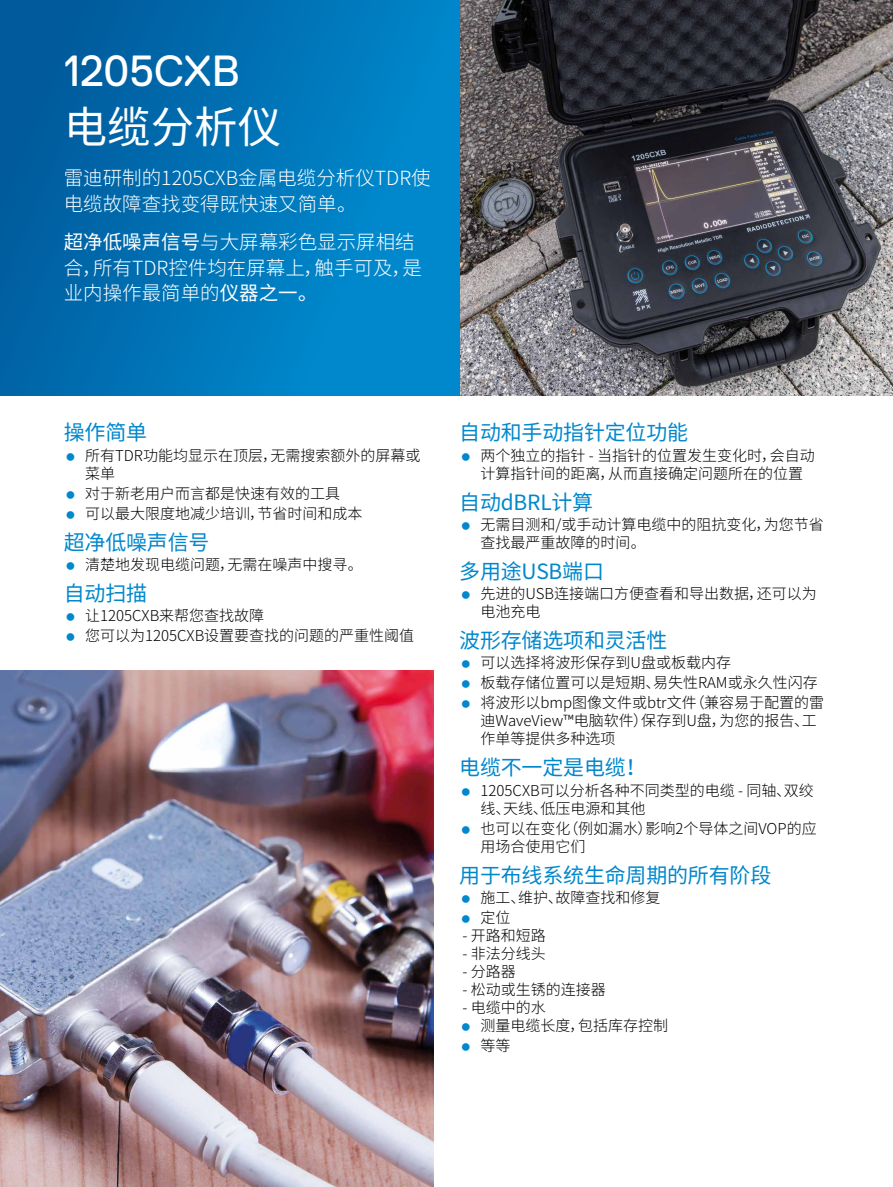
<style>
.page{position:relative;width:893px;height:1187px;background:#fff}
.page>*{position:absolute;margin:0;border:0;box-sizing:border-box;transform-origin:0 0}
.t1{font:43.5px "Replica Std";color:#fff}
.t2{font:43.5px "Source Han Sans SC";color:#fff}
.t3{font:21px "Source Han Sans SC";letter-spacing:-.01em;color:#0087cc}
.t4{font:300 19.5px/25.5px "Source Han Sans SC";color:#fff}
.t5{font:300 15px/18px "Source Han Sans SC";color:#000}
.s1{font-weight:400}
</style>
<div class="page">
<img style="left:459px;top:0;width:434px;height:395px">
<div style="left:0;top:0;width:459px;height:395px;background:linear-gradient(to right,#005c9d,#008cd1)"></div>
<img style="left:0;top:670px;width:434px;height:516px">
<h1 class="t1" style="left:64px;top:46px;width:177px">1205CXB</h1>
<h1 class="t2" style="left:64px;top:102px;width:219px">电缆分析仪</h1>
<h3 class="t4" style="left:64px;top:166px;width:368px">雷迪研制的1205CXB金属电缆分析仪TDR使电缆故障查找变得既快速又简单。</h3>
<h3 class="t4" style="left:64px;top:230px;width:360px"><span class="s1">超净低噪声信号</span>与大屏幕彩色显示屏相结合，所有TDR控件均在屏幕上，触手可及，是业内操作最简单的<span class="s1">仪器之一。</span></h3>
<h2 class="t3" style="left:64px;top:421px;width:85px">操作简单</h2>
<p class="t5" style="left:85px;top:446px;width:337px">所有TDR功能均显示在顶层，无需搜索额外的屏幕或菜单</p>
<p class="t5" style="left:85px;top:483px;width:279px;line-height:20.1px">对于新老用户而言都是快速有效的工具<br>可以最大限度地减少培训，节省时间和成本</p>
<h2 class="t3" style="left:64px;top:530px;width:147px">超净低噪声信号</h2>
<p class="t5" style="left:85px;top:556px;width:279px">清楚地发现电缆问题，无需在噪声中搜寻。</p>
<h2 class="t3" style="left:64px;top:581px;width:85px">自动扫描</h2>
<p class="t5" style="left:85px;top:606px;width:331px;line-height:20.1px">让1205CXB来帮您查找故障<br>您可以为1205CXB设置要查找的问题的严重性阈值</p>
<h2 class="t3" style="left:459px;top:421px;width:230px">自动和手动指针定位功能</h2>
<p class="t5" style="left:480px;top:446px;width:336px">两个独立的指针 - 当指针的位置发生变化时，会自动计算指针间的距离，从而直接确定问题所在的位置</p>
<h2 class="t3" style="left:459px;top:490px;width:136px">自动dBRL计算</h2>
<p class="t5" style="left:480px;top:515px;width:345px">无需目测和/或手动计算电缆中的阻抗变化，为您节省查找最严重故障的时间。</p>
<h2 class="t3" style="left:459px;top:559px;width:146px">多用途USB端口</h2>
<p class="t5" style="left:480px;top:584px;width:338px">先进的USB连接端口方便查看和导出数据，还可以为电池充电</p>
<h2 class="t3" style="left:459px;top:628px;width:210px">波形存储选项和灵活性</h2>
<p class="t5" style="left:480px;top:653px;width:345px;line-height:20.1px">可以选择将波形保存到U盘或板载内存<br>板载存储位置可以是短期、易失性RAM或永久性闪存将波形以bmp图像文件或btr文件（兼容易于配置的雷</p>
<p class="t5" style="left:480px;top:712px;width:338px">迪WaveView™电脑软件）保存到U盘，为您的报告、工作单等提供多种选项</p>
<h2 class="t3" style="left:459px;top:755px;width:189px">电缆不一定是电缆！</h2>
<p class="t5" style="left:480px;top:781px;width:335px">1205CXB可以分析各种不同类型的电缆 - 同轴、双绞线、天线、低压电源和其他</p>
<p class="t5" style="left:480px;top:819px;width:338px">也可以在变化（例如漏水）影响2个导体之间VOP的应用场合使用它们</p>
<h2 class="t3" style="left:459px;top:863px;width:314px">用于布线系统生命周期的所有阶段</h2>
<p class="t5" style="left:480px;top:887px;width:181px;line-height:20.1px">施工、维护、故障查找和修复定位</p>
<p class="t5" style="left:463px;top:926px;width:85px">- 开路和短路</p>
<p class="t5" style="left:463px;top:944px;width:85px">- 非法分线头</p>
<p class="t5" style="left:463px;top:962px;width:55px">- 分路器</p>
<p class="t5" style="left:463px;top:980px;width:145px">- 松动或生锈的连接器</p>
<p class="t5" style="left:480px;top:998px;width:189px;text-indent:-18px">- 电缆中的水<br>测量电缆长度，包括库存控制</p>
<p class="t5" style="left:480px;top:1036px;width:31px">等等</p>
</div>
